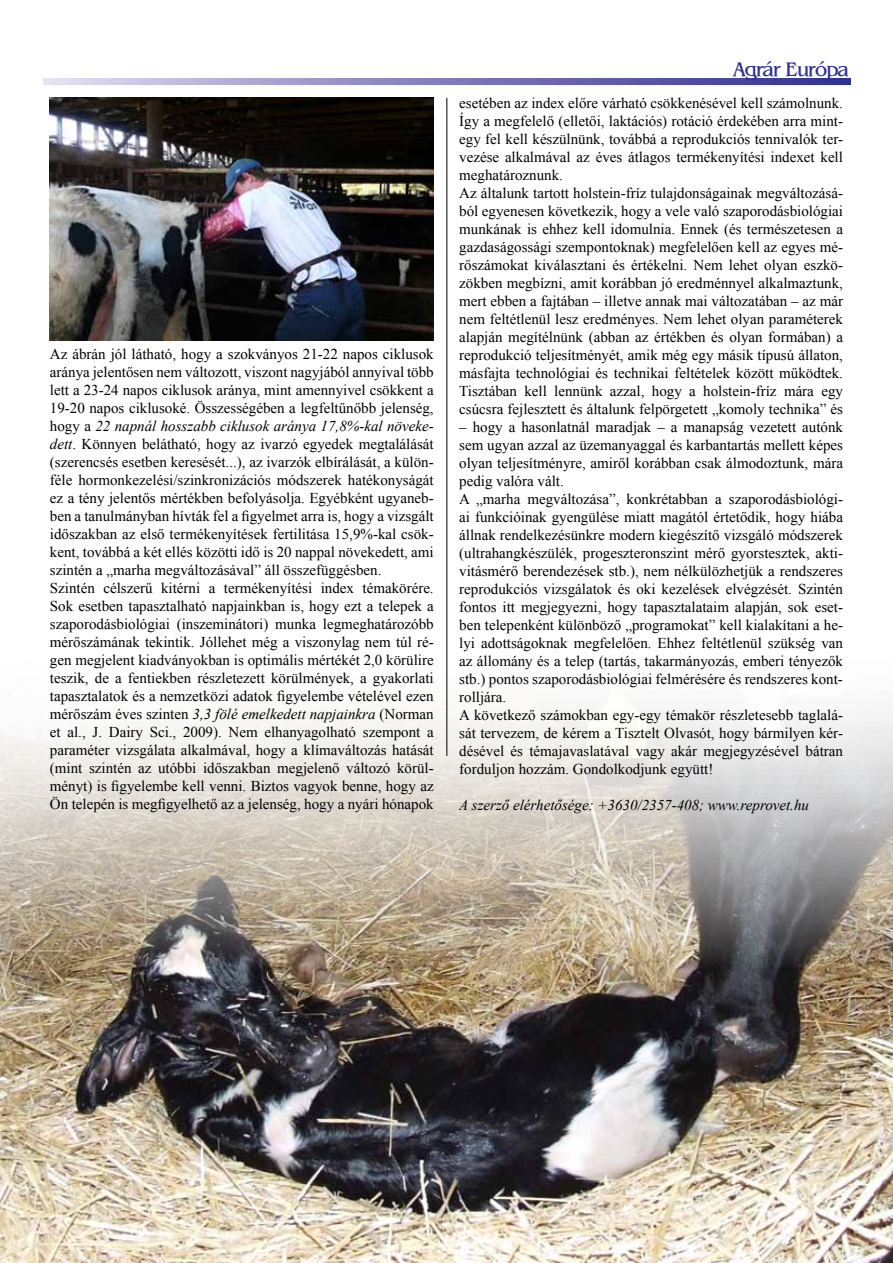
<style>
.page{position:relative;width:893px;height:1263px;background:#fff}
.page>*{position:absolute;margin:0;border:0;box-sizing:border-box;transform-origin:0 0}
.t1{font:20.1px "Benguiat Bk PFL";letter-spacing:-.04em;color:#2e3092}
.t2{font:15px/18px "Times New Roman";color:#000}
.t3{font:italic 15px "Times New Roman";color:#000}
.s1{font-style:italic}
</style>
<div class="page">
<img style="left:0;top:641px;width:893px;height:622px">
<hr style="left:446px;top:98px;width:1px;height:658px;background:#000">
<svg style="left:43px;top:78px;width:808px;height:6px;background:#8480bd"></svg>
<img style="left:50px;top:98px;width:384px;height:242px">
<p class="t2" style="left:50px;top:345px;width:385px">Az ábrán jól látható, hogy a szokványos 21-22 napos ciklusok aránya jelentősen nem változott, viszont nagyjából annyival több lett a 23-24 napos ciklusok aránya, mint amennyivel csökkent a 19-20 napos ciklusoké. Összességében a legfeltűnőbb jelenség, hogy a <span class="s1">22 napnál hosszabb ciklusok aránya 17,8%-kal növeke&shy;dett</span>. Könnyen belátható, hogy az ivarzó egyedek megtalálását (szerencsés esetben keresését...), az ivarzók elbírálását, a külön&shy;féle hormonkezelési/szinkronizációs módszerek hatékonyságát ez a tény jelentős mértékben befolyásolja. Egyébként ugyaneb&shy;ben a tanulmányban hívták fel a figyelmet arra is, hogy a vizsgált időszakban az első termékenyítések fertilitása 15,9%-kal csök&shy;kent, továbbá a két ellés közötti idő is 20 nappal növekedett, ami szintén a „marha megváltozásával” áll összefüggésben.<br>Szintén célszerű kitérni a termékenyítési index témakörére.<br>Sok esetben tapasztalható napjainkban is, hogy ezt a telepek a szaporodásbiológiai (inszeminátori) munka legmeghatározóbb mérőszámának tekintik. Jóllehet még a viszonylag nem túl ré&shy;gen megjelent kiadványokban is optimális mértékét 2,0 körülire teszik, de a fentiekben részletezett körülmények, a gyakorlati tapasztalatok és a nemzetközi adatok figyelembe vételével ezen mérőszám éves szinten <span class="s1">3,3 fölé emelkedett napjainkra</span> (Norman et al., J. Dairy Sci., 2009). Nem elhanyagolható szempont a paraméter vizsgálata alkalmával, hogy a klímaváltozás hatását (mint szintén az utóbbi időszakban megjelenő változó körül&shy;ményt) is figyelembe kell venni. Biztos vagyok benne, hogy az Ön telepén is megfigyelhető az a jelenség, hogy a nyári hónapok</p>
<h1 class="t1" style="left:733px;top:57px;width:117px">Agrár Európa</h1>
<p class="t2" style="left:459px;top:94px;width:385px">esetében az index előre várható csökkenésével kell számolnunk.<br>Így a megfelelő (elletői, laktációs) rotáció érdekében arra mint&shy;egy fel kell készülnünk, továbbá a reprodukciós tennivalók ter&shy;vezése alkalmával az éves átlagos termékenyítési indexet kell meghatároznunk.<br>Az általunk tartott holstein-fríz tulajdonságainak megváltozásá&shy;ból egyenesen következik, hogy a vele való szaporodásbiológiai munkának is ehhez kell idomulnia. Ennek (és természetesen a gazdaságossági szempontoknak) megfelelően kell az egyes mé&shy;rőszámokat kiválasztani és értékelni. Nem lehet olyan eszkö&shy;zökben megbízni, amit korábban jó eredménnyel alkalmaztunk, mert ebben a fajtában – illetve annak mai változatában – az már nem feltétlenül lesz eredményes. Nem lehet olyan paraméterek alapján megítélnünk (abban az értékben és olyan formában) a reprodukció teljesítményét, amik még egy másik típusú állaton, másfajta technológiai és technikai feltételek között működtek.<br>Tisztában kell lennünk azzal, hogy a holstein-fríz mára egy csúcsra fejlesztett és általunk felpörgetett „komoly technika” és</p>
<p class="t2" style="left:459px;top:418px;width:385px">– hogy a hasonlatnál maradjak – a manapság vezetett autónk sem ugyan azzal az üzemanyaggal és karbantartás mellett képes olyan teljesítményre, amiről korábban csak álmodoztunk, mára pedig valóra vált.<br>A „marha megváltozása”, konkrétabban a szaporodásbiológi&shy;ai funkcióinak gyengülése miatt magától értetődik, hogy hiába állnak rendelkezésünkre modern kiegészítő vizsgáló módszerek (ultrahangkészülék, progeszteronszint mérő gyorstesztek, akti&shy;vitásmérő berendezések stb.), nem nélkülözhetjük a rendszeres reprodukciós vizsgálatok és oki kezelések elvégzését. Szintén fontos itt megjegyezni, hogy tapasztalataim alapján, sok eset&shy;ben telepenként különböző „programokat” kell kialakítani a he&shy;lyi adottságoknak megfelelően. Ehhez feltétlenül szükség van az állomány és a telep (tartás, takarmányozás, emberi tényezők stb.) pontos szaporodásbiológiai felmérésére és rendszeres kont&shy;rolljára.<br>A következő számokban egy-egy témakör részletesebb taglalá&shy;sát tervezem, de kérem a Tisztelt Olvasót, hogy bármilyen kér&shy;désével és témajavaslatával vagy akár megjegyzésével bátran forduljon hozzám. Gondolkodjunk együtt!</p>
<p class="t3" style="left:459px;top:795px;width:351px">A szerző elérhetősége: +3630/2357-408; www.reprovet.hu</p>
</div>
